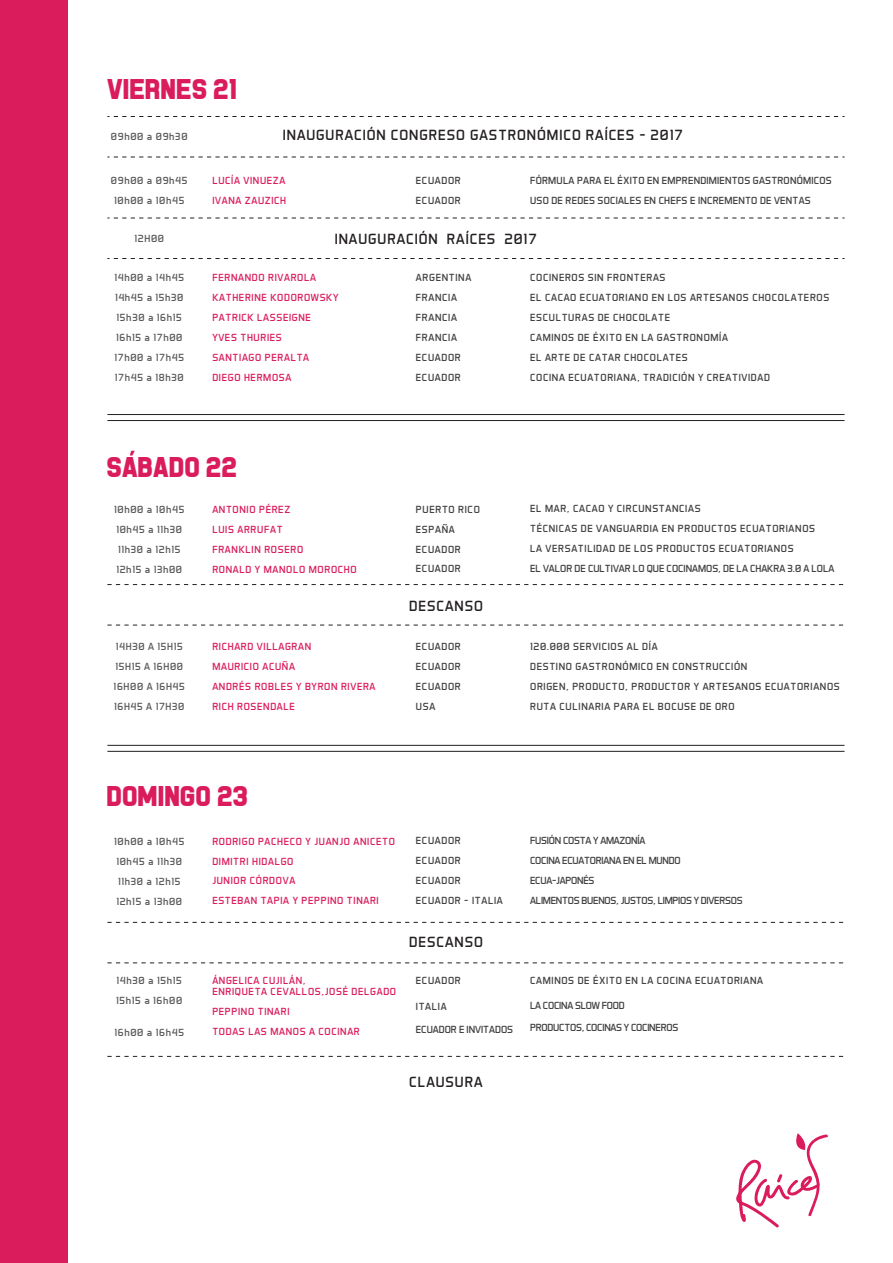
<style>
.page{position:relative;width:893px;height:1263px;background:#fff}
.page>*{position:absolute;margin:0;border:0;box-sizing:border-box;transform-origin:0 0}
.t1{font:29.25px "Piston Pressure";letter-spacing:.02em;color:#da1c5c;scale:1.05 1}
.t2{font:15px "Aero Matics";letter-spacing:.06em;color:#231f20;scale:1.05 1}
.t3{font:10.5px/20px "Aero Matics";letter-spacing:.06em;color:#414042;scale:1.05 1}
.t4{font:10.5px/20px "Aero Matics";letter-spacing:.06em;color:#da1c5c;scale:1.05 1}
.t5{font:10.5px/20px "Aero Matics";letter-spacing:.06em;color:#58595b;scale:1.05 1}
.t6{font:10.5px/20px "Aero Matics";letter-spacing:-.02em;color:#414042;scale:1.05 1}
.t7{font:10.5px/20px "Aero Matics";letter-spacing:.02em;color:#414042;scale:1.05 1}
.t8{font:10.5px/23px "Aero Matics";color:#414042;scale:1.05 1}
</style>
<div class="page">
<hr style="left:107px;top:414px;width:738px;height:1px;background:#231f20">
<hr style="left:107px;top:420px;width:738px;height:1px;background:#231f20">
<hr style="left:107px;top:745px;width:738px;height:1px;background:#231f20">
<hr style="left:107px;top:751px;width:738px;height:1px;background:#231f20">
<svg style="left:107px;top:258px;width:738px;height:1px"></svg>
<svg style="left:107px;top:116px;width:738px;height:1px"></svg>
<svg style="left:107px;top:218px;width:738px;height:1px"></svg>
<svg style="left:107px;top:157px;width:738px;height:1px"></svg>
<svg style="left:107px;top:625px;width:737px;height:1px"></svg>
<svg style="left:107px;top:584px;width:737px;height:1px"></svg>
<svg style="left:107px;top:962px;width:737px;height:1px"></svg>
<svg style="left:107px;top:922px;width:737px;height:1px"></svg>
<svg style="left:107px;top:1056px;width:737px;height:1px"></svg>
<svg style="left:736px;top:1133px;width:92px;height:95px"></svg>
<div style="left:0;top:0;width:68px;height:1263px;background:#da1c5c"></div>
<svg style="left:130px;top:451px;width:5px;height:4px"></svg>
<h1 class="t1" style="left:108px;top:74px;width:125px">VIERNES 21</h1>
<p class="t5" style="left:111px;top:126px;width:74px">09h00 a 09h30</p>
<h2 class="t2" style="left:283px;top:126px;width:383px">INAUGURACIÓN CONGRESO GASTRONÓMICO RAÍCES - 2017</h2>
<p class="t5" style="left:111px;top:170px;width:74px;text-align:center">09h00 a 09h45<br>10h00 a 10h45</p>
<p class="t5" style="left:134px;top:228px;width:30px">12H00</p>
<p class="t5" style="left:114px;top:267px;width:68px">14h00 a 14h45<br>14h45 a 15h30<br>15h30 a 16h15<br>16h15 a 17h00<br>17h00 a 17h45<br>17h45 a 18h30</p>
<p class="t4" style="left:212px;top:170px;width:72px">LUCÍA VINUEZA<br>IVANA ZAUZICH</p>
<p class="t3" style="left:416px;top:170px;width:44px">ECUADOR<br>ECUADOR</p>
<p class="t7" style="left:530px;top:170px;width:289px">FÓRMULA PARA EL ÉXITO EN EMPRENDIMIENTOS GASTRONÓMICOS<br>USO DE REDES SOCIALES EN CHEFS E INCREMENTO DE VENTAS</p>
<h2 class="t2" style="left:335px;top:230px;width:194px">INAUGURACIÓN RAÍCES 2017</h2>
<p class="t4" style="left:212px;top:267px;width:122px">FERNANDO RIVAROLA<br>KATHERINE KODOROWSKY<br>PATRICK LASSEIGNE<br>YVES THURIES<br>SANTIAGO PERALTA<br>DIEGO HERMOSA</p>
<p class="t3" style="left:416px;top:267px;width:54px">ARGENTINA<br>FRANCIA<br>FRANCIA<br>FRANCIA<br>ECUADOR<br>ECUADOR</p>
<p class="t3" style="left:530px;top:267px;width:286px">COCINEROS SIN FRONTERAS<br>EL CACAO ECUATORIANO EN LOS ARTESANOS CHOCOLATEROS ESCULTURAS DE CHOCOLATE<br>CAMINOS DE ÉXITO EN LA GASTRONOMÍA<br>EL ARTE DE CATAR CHOCOLATES<br>COCINA ECUATORIANA, TRADICIÓN Y CREATIVIDAD</p>
<h1 class="t1" style="left:107px;top:453px;width:125px">saBADO 22</h1>
<p class="t5" style="left:114px;top:499px;width:68px">10h00 a 10h45<br>10h45 a 11h30<br>11h30 a 12h15<br>12h15 a 13h00</p>
<p class="t4" style="left:212px;top:499px;width:139px">ANTONIO PÉREZ<br>LUIS ARRUFAT<br>FRANKLIN ROSERO<br>RONALD Y MANOLO MOROCHO</p>
<p class="t5" style="left:114px;top:636px;width:69px">14H30 A 15H15<br>15H15 A 16H00<br>16H00 A 16H45<br>16H45 A 17H30</p>
<p class="t4" style="left:212px;top:636px;width:157px">RICHARD VILLAGRAN<br>MAURICIO ACUÑA<br>ANDRÉS ROBLES Y BYRON RIVERA<br>RICH ROSENDALE</p>
<p class="t3" style="left:416px;top:499px;width:62px">PUERTO RICO<br>ESPAÑA<br>ECUADOR<br>ECUADOR</p>
<h2 class="t2" style="left:409px;top:597px;width:72px">DESCANSO</h2>
<p class="t3" style="left:416px;top:636px;width:44px;text-align:justify">ECUADOR ECUADOR ECUADOR USA</p>
<p class="t3" style="left:530px;top:499px;width:291px">EL MAR, CACAO Y CIRCUNSTANCIAS<br>TÉCNICAS DE VANGUARDIA EN PRODUCTOS ECUATORIANOS<br>LA VERSATILIDAD DE LOS PRODUCTOS ECUATORIANOS<br>EL VALOR DE CULTIVAR LO QUE COCINAMOS, DE LA CHAKRA 3.0 A LOLA</p>
<p class="t3" style="left:530px;top:636px;width:296px">120.000 SERVICIOS AL DÍA<br>DESTINO GASTRONÓMICO EN CONSTRUCCIÓN<br>ORIGEN, PRODUCTO, PRODUCTOR Y ARTESANOS ECUATORIANOS RUTA CULINARIA PARA EL BOCUSE DE ORO</p>
<h1 class="t1" style="left:107px;top:781px;width:136px">DOMINGO 23</h1>
<p class="t5" style="left:114px;top:831px;width:68px">10h00 a 10h45<br>10h45 a 11h30<br>11h30 a 12h15<br>12h15 a 13h00</p>
<p class="t5" style="left:116px;top:970px;width:64px">14h30 a 15h15<br>15h15 a 16h00</p>
<p class="t5" style="left:114px;top:1022px;width:68px">16h00 a 16h45</p>
<p class="t4" style="left:212px;top:831px;width:175px">RODRIGO PACHECO Y JUANJO ANICETO<br>DIMITRI HIDALGO<br>JUNIOR CÓRDOVA<br>ESTEBAN TAPIA Y PEPPINO TINARI</p>
<p class="t4" style="left:212px;top:975px;width:177px;line-height:10.9px">ÁNGELICA CUJILÁN,<br>ENRIQUETA CEVALLOS,JOSÉ DELGADO</p>
<p class="t4" style="left:212px;top:1001px;width:142px">PEPPINO TINARI<br>TODAS LAS MANOS A COCINAR</p>
<p class="t3" style="left:416px;top:831px;width:84px">ECUADOR<br>ECUADOR<br>ECUADOR<br>ECUADOR - ITALIA</p>
<h2 class="t2" style="left:409px;top:933px;width:72px">DESCANSO</h2>
<p class="t3" style="left:416px;top:970px;width:44px">ECUADOR</p>
<p class="t8" style="left:416px;top:995px;width:94px">ITALIA<br>ECUADOR E INVITADOS</p>
<h2 class="t2" style="left:409px;top:1073px;width:72px">CLAUSURA</h2>
<p class="t6" style="left:530px;top:831px;width:204px">FUSIÓN COSTA Y AMAZONÍA<br>COCINA ECUATORIANA EN EL MUNDO<br>ECUA-JAPONÉS<br>ALIMENTOS BUENOS, JUSTOS, LIMPIOS Y DIVERSOS</p>
<p class="t3" style="left:530px;top:970px;width:223px">CAMINOS DE ÉXITO EN LA COCINA ECUATORIANA</p>
<p class="t6" style="left:530px;top:994px;width:143px;line-height:21.9px">LA COCINA SLOW FOOD<br>PRODUCTOS, COCINAS Y COCINEROS</p>
</div>
